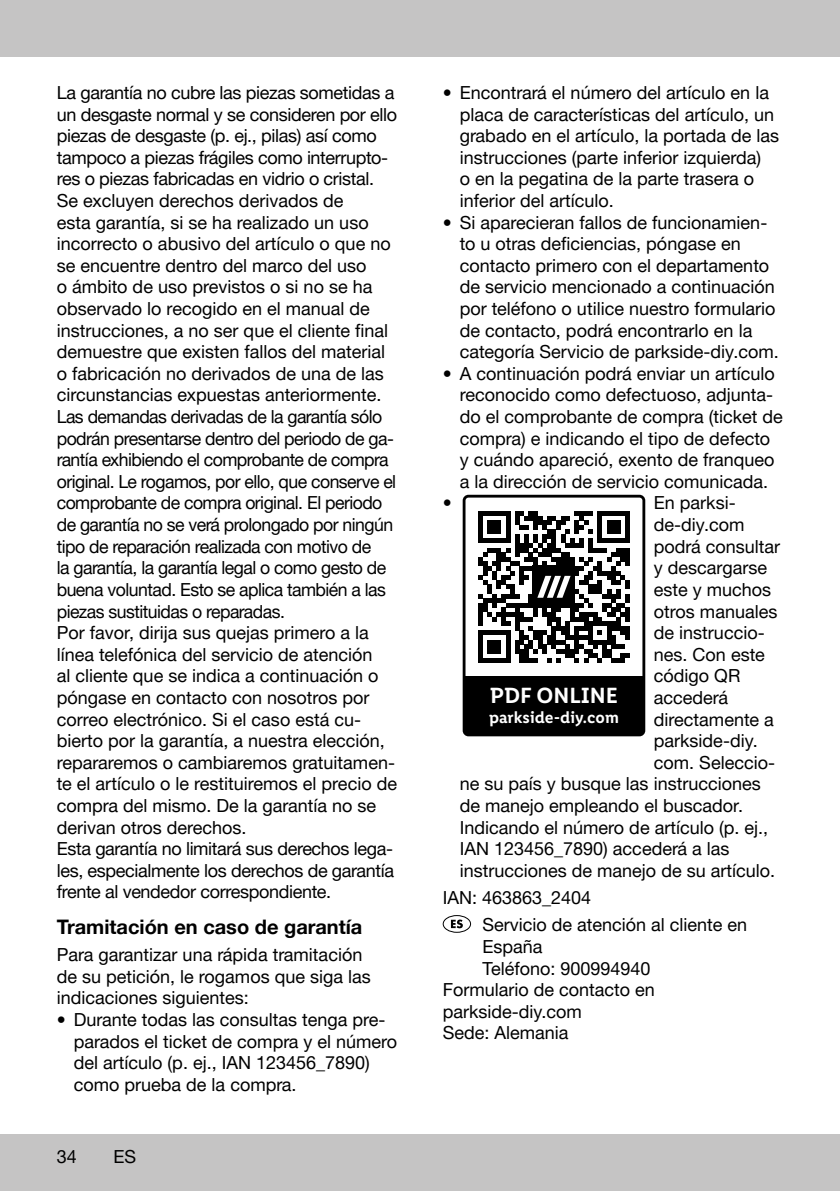
<style>
.page{position:relative;width:840px;height:1191px;background:#fff}
.page>*{position:absolute;margin:0;border:0;box-sizing:border-box;transform-origin:0 0}
.t1{font:600 22px "Lidl Font Pro";color:#fff}
.t2{font:700 20px "Helvetica Neue Parkside";color:#000}
.t3{font:18px/21.6px "Helvetica Neue Parkside";letter-spacing:-.02em;color:#000}
.t4{font:18px/21.6px "Helvetica Neue Parkside";color:#000}
.t5{font:600 16.6px "Lidl Font Pro";color:#fff}
</style>
<div class="page">
<div style="left:0;top:1134px;width:839px;height:57px;background:#c5c4c4"></div>
<div style="left:0;top:0;width:839px;height:57px;background:#c5c4c4"></div>
<div style="left:462px;top:495px;width:183px;height:241px;border:3px solid #000;border-radius:4px"></div>
<svg style="left:478px;top:511px;width:151px;height:151px"></svg>
<div style="left:464px;top:675px;width:179px;height:59px;background:#000"></div>
<svg style="left:442px;top:915px;width:29px;height:17px"></svg>
<p class="t3" style="left:57px;top:82px;width:342px">La garantía no cubre las piezas sometidas a un desgaste normal y se consideren por ello piezas de desgaste (p. ej., pilas) así como tampoco a piezas frágiles como interrupto&shy;res o piezas fabricadas en vidrio o cristal.<br>Se excluyen derechos derivados de<br>esta garantía, si se ha realizado un uso incorrecto o abusivo del artículo o que no se encuentre dentro del marco del uso<br>o ámbito de uso previstos o si no se ha observado lo recogido en el manual de instrucciones, a no ser que el cliente final demuestre que existen fallos del material o fabricación no derivados de una de las circunstancias expuestas anteriormente.<br>Las demandas derivadas de la garantía sólo podrán presentarse dentro del periodo de ga&shy;rantía exhibiendo el comprobante de compra original. Le rogamos, por ello, que conserve el comprobante de compra original. El periodo de garantía no se verá prolongado por ningún tipo de reparación realizada con motivo de<br>la garantía, la garantía legal o como gesto de buena voluntad. Esto se aplica también a las piezas sustituidas o reparadas.<br>Por favor, dirija sus quejas primero a la línea telefónica del servicio de atención<br>al cliente que se indica a continuación o póngase en contacto con nosotros por correo electrónico. Si el caso está cu&shy;bierto por la garantía, a nuestra elección, repararemos o cambiaremos gratuitamen&shy;te el artículo o le restituiremos el precio de compra del mismo. De la garantía no se derivan otros derechos.<br>Esta garantía no limitará sus derechos lega&shy;les, especialmente los derechos de garantía frente al vendedor correspondiente.</p>
<p class="t2" style="left:57px;top:915px;width:307px">Tramitación en caso de garantía</p>
<p class="t4" style="left:57px;top:944px;width:315px">Para garantizar una rápida tramitación de su petición, le rogamos que siga las indicaciones siguientes:</p>
<p class="t4" style="left:74px;top:1008px;width:325px;text-indent:-17px">• Durante todas las consultas tenga pre&shy;parados el ticket de compra y el número del artículo (p. ej., IAN 123456_7890) como prueba de la compra.</p>
<p class="t4" style="left:57px;top:1146px;width:22px">34</p>
<p class="t4" style="left:113px;top:1146px;width:24px">ES</p>
<p class="t4" style="left:459px;top:82px;width:321px;text-indent:-17px">• Encontrará el número del artículo en la placa de características del artículo, un grabado en el artículo, la portada de las instrucciones (parte inferior izquierda)<br>o en la pegatina de la parte trasera o inferior del artículo.</p>
<p class="t4" style="left:459px;top:211px;width:320px;text-indent:-17px">• Si aparecieran fallos de funcionamien&shy;to u otras deficiencias, póngase en contacto primero con el departamento de servicio mencionado a continuación por teléfono o utilice nuestro formulario de contacto, podrá encontrarlo en la categoría Servicio de parkside-diy.com.</p>
<p class="t4" style="left:442px;top:363px;width:333px">• A continuación podrá enviar un artículo</p>
<p class="t4" style="left:459px;top:384px;width:315px">reconocido como defectuoso, adjunta-</p>
<p class="t4" style="left:459px;top:406px;width:324px">do el comprobante de compra (ticket de</p>
<p class="t4" style="left:459px;top:427px;width:312px">compra) e indicando el tipo de defecto</p>
<p class="t4" style="left:459px;top:449px;width:316px">y cuándo apareció, exento de franqueo</p>
<p class="t4" style="left:459px;top:471px;width:310px">a la dirección de servicio comunicada.</p>
<p class="t4" style="left:442px;top:492px;width:10px">•</p>
<p class="t4" style="left:653px;top:492px;width:83px">En parksi-</p>
<p class="t4" style="left:653px;top:514px;width:92px">de-diy.com</p>
<p class="t4" style="left:653px;top:535px;width:128px">podrá consultar</p>
<p class="t4" style="left:653px;top:557px;width:115px">y descargarse</p>
<p class="t4" style="left:653px;top:579px;width:119px">este y muchos</p>
<p class="t4" style="left:653px;top:600px;width:125px">otros manuales</p>
<p class="t4" style="left:653px;top:622px;width:112px">de instruccio-</p>
<p class="t4" style="left:653px;top:643px;width:112px">nes. Con este</p>
<p class="t4" style="left:653px;top:665px;width:88px">código QR</p>
<p class="t4" style="left:653px;top:687px;width:76px">accederá</p>
<p class="t4" style="left:653px;top:708px;width:121px">directamente a</p>
<p class="t4" style="left:653px;top:730px;width:105px">parkside-diy.</p>
<p class="t4" style="left:653px;top:751px;width:123px">com. Seleccio-</p>
<p class="t4" style="left:459px;top:773px;width:302px">ne su país y busque las instrucciones</p>
<p class="t4" style="left:459px;top:795px;width:285px">de manejo empleando el buscador.</p>
<p class="t4" style="left:459px;top:816px;width:310px">Indicando el número de artículo (p. ej.,</p>
<p class="t4" style="left:459px;top:838px;width:271px">IAN 123456_7890) accederá a las</p>
<p class="t4" style="left:459px;top:859px;width:317px">instrucciones de manejo de su artículo.</p>
<p class="t4" style="left:482px;top:884px;width:266px;line-height:27.2px;text-indent:-40px">IAN: 463863_2404<br>Servicio de atención al cliente en</p>
<p class="t4" style="left:482px;top:936px;width:62px">España</p>
<p class="t4" style="left:482px;top:957px;width:170px">Teléfono: 900994940</p>
<p class="t4" style="left:442px;top:979px;width:213px">Formulario de contacto en</p>
<p class="t4" style="left:442px;top:1000px;width:141px">parkside-diy.com</p>
<p class="t4" style="left:442px;top:1022px;width:127px">Sede: Alemania</p>
<p class="t1" style="left:489px;top:683px;width:130px">PDF ONLINE</p>
<p class="t5" style="left:488px;top:707px;width:131px">parkside-diy.com</p>
</div>
